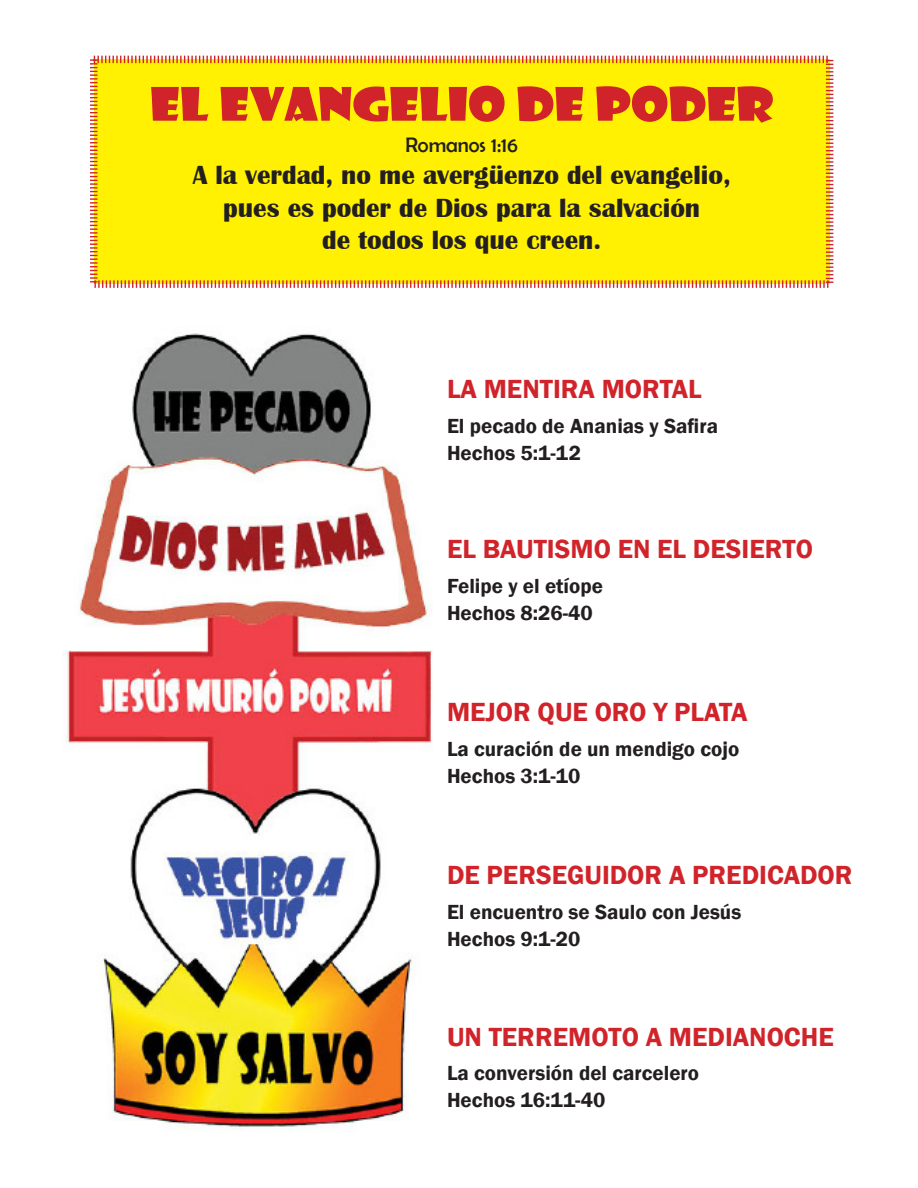
<style>
.page{position:relative;width:918px;height:1188px;background:#fff}
.page>*{position:absolute;margin:0;border:0;box-sizing:border-box;transform-origin:0 0}
.t1{font:45px "Showcard Gothic";color:#d1232a;scale:1.2 1}
.t2{font:600 27px "Franklin Gothic";color:#d1232a}
.t3{font:700 27px/32.4px "Britannic";color:#231f20;text-align:center}
.t4{font:600 21px "Franklin Gothic";color:#231f20}
.t5{font:21px "Berlin Sans FB";color:#231f20}
</style>
<div class="page">
<svg style="left:90px;top:55px;width:744px;height:233px;background:#fdeb09"></svg>
<img style="left:65px;top:333px;width:368px;height:796px">
<p class="t1" style="left:150px;top:74px;width:521px">EL EVANGELIO DE PODER</p>
<p class="t5" style="left:405px;top:133px;width:114px">Romanos 1:16</p>
<p class="t3" style="left:193px;top:159px;width:540px">A la verdad, no me avergüenzo del evangelio, pues es poder de Dios para la salvación<br>de todos los que creen.</p>
<p class="t2" style="left:447px;top:373px;width:256px">LA MENTIRA MORTAL</p>
<p class="t4" style="left:447px;top:413px;width:273px">El pecado de Ananias y Safira</p>
<p class="t4" style="left:447px;top:440px;width:136px">Hechos 5:1-12</p>
<p class="t2" style="left:447px;top:533px;width:367px">EL BAUTISMO EN EL DESIERTO</p>
<p class="t4" style="left:447px;top:573px;width:158px">Felipe y el etíope</p>
<p class="t4" style="left:447px;top:600px;width:147px">Hechos 8:26-40</p>
<p class="t2" style="left:447px;top:696px;width:302px">MEJOR QUE ORO Y PLATA</p>
<p class="t4" style="left:447px;top:736px;width:294px">La curación de un mendigo cojo</p>
<p class="t4" style="left:447px;top:763px;width:135px">Hechos 3:1-10</p>
<p class="t2" style="left:447px;top:858px;width:407px">DE PERSEGUIDOR A PREDICADOR</p>
<p class="t4" style="left:447px;top:899px;width:296px">El encuentro se Saulo con Jesús</p>
<p class="t4" style="left:447px;top:926px;width:135px">Hechos 9:1-20</p>
<p class="t2" style="left:447px;top:1020px;width:388px">UN TERREMOTO A MEDIANOCHE</p>
<p class="t4" style="left:447px;top:1060px;width:254px">La conversión del carcelero</p>
<p class="t4" style="left:447px;top:1087px;width:160px">Hechos 16:11-40</p>
</div>
